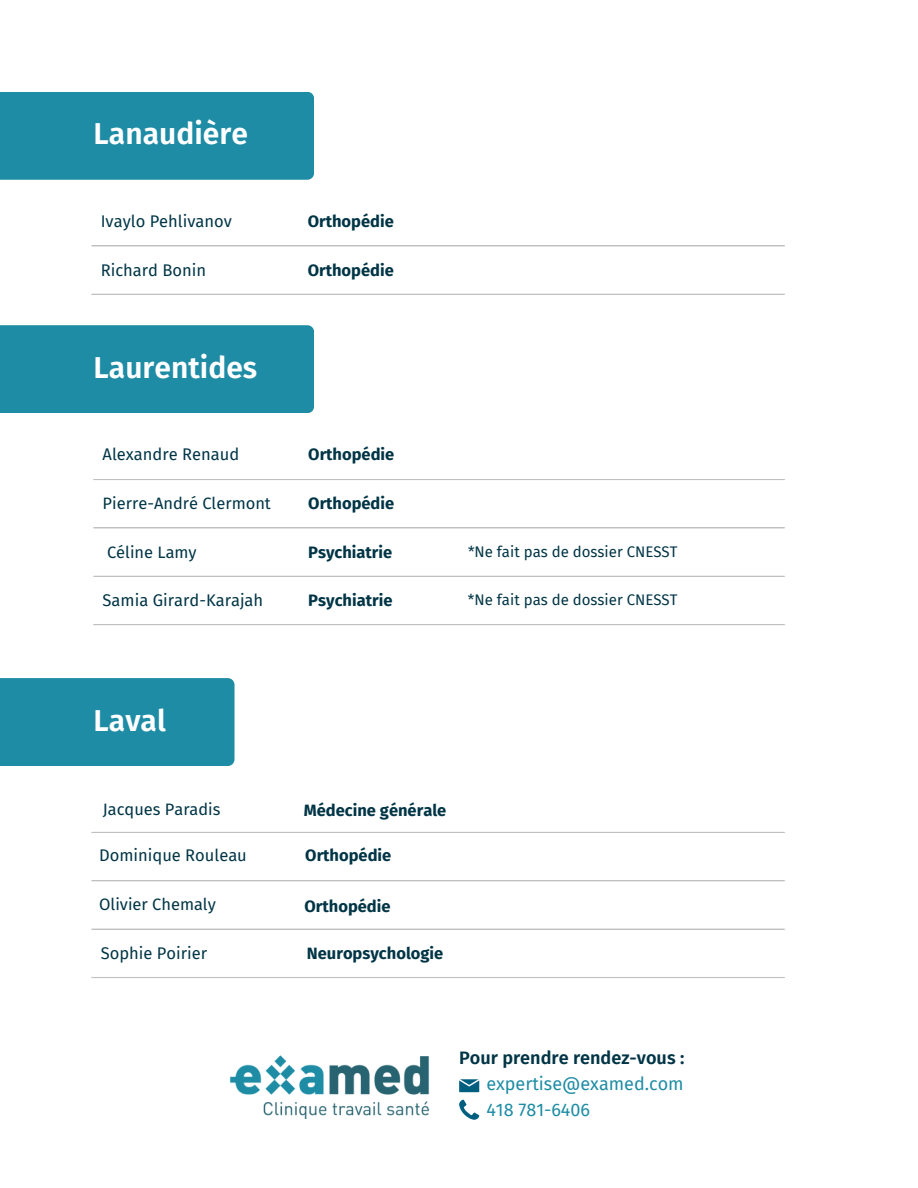
<style>
.page{position:relative;width:918px;height:1188px;background:#fff}
.page>*{position:absolute;margin:0;border:0;box-sizing:border-box;transform-origin:0 0}
.t1{font:600 30px "Fira Sans";color:#fff}
.t2{font:18px "Fira Sans";color:#1e8ca5}
.t3{font:600 18px "Fira Sans";color:#013546}
.t4{font:16.5px "Fira Sans";color:#013546}
.t5{font:700 16.5px "Fira Sans";color:#013546}
.t6{font:15px "Fira Sans";color:#013546}
</style>
<div class="page">
<div style="left:0;top:92px;width:314px;height:88px;background:#1e8ca5"></div>
<hr style="left:92px;top:245px;width:693px;height:1px;background:#c1c0bf">
<hr style="left:92px;top:294px;width:693px;height:1px;background:#c1c0bf">
<div style="left:0;top:325px;width:314px;height:88px;background:#1e8ca5"></div>
<hr style="left:94px;top:479px;width:691px;height:1px;background:#c1c0bf">
<hr style="left:94px;top:527px;width:691px;height:1px;background:#c1c0bf">
<hr style="left:94px;top:576px;width:691px;height:1px;background:#c1c0bf">
<hr style="left:94px;top:624px;width:691px;height:1px;background:#c1c0bf">
<div style="left:0;top:678px;width:234px;height:88px;background:#1e8ca5"></div>
<hr style="left:92px;top:832px;width:693px;height:1px;background:#c1c0bf">
<hr style="left:92px;top:880px;width:693px;height:1px;background:#c1c0bf">
<hr style="left:92px;top:929px;width:693px;height:1px;background:#c1c0bf">
<hr style="left:92px;top:977px;width:693px;height:1px;background:#c1c0bf">
<svg style="left:459px;top:1079px;width:20px;height:13px"></svg>
<svg style="left:459px;top:1100px;width:20px;height:20px"></svg>
<img style="left:229px;top:1055px;width:200px;height:64px">
<p class="t1" style="left:94px;top:116px;width:156px">Lanaudière</p>
<h1 class="t4" style="left:101px;top:211px;width:133px">Ivaylo Pehlivanov</h1>
<p class="t5" style="left:308px;top:211px;width:88px">Orthopédie</p>
<p class="t4" style="left:101px;top:260px;width:107px">Richard Bonin</p>
<p class="t5" style="left:308px;top:260px;width:88px">Orthopédie</p>
<h1 class="t1" style="left:94px;top:350px;width:165px">Laurentides</h1>
<p class="t4" style="left:103px;top:445px;width:138px">Alexandre Renaud</p>
<p class="t5" style="left:308px;top:445px;width:88px">Orthopédie</p>
<p class="t4" style="left:103px;top:491px;width:170px">Pierre-André Clermont</p>
<p class="t5" style="left:308px;top:490px;width:87px">Orthopédie</p>
<p class="t4" style="left:107px;top:539px;width:91px">Céline Lamy</p>
<p class="t5" style="left:308px;top:538px;width:86px">Psychiatrie</p>
<p class="t6" style="left:468px;top:543px;width:211px">*Ne fait pas de dossier CNESST</p>
<p class="t4" style="left:103px;top:591px;width:162px">Samia Girard-Karajah</p>
<p class="t5" style="left:308px;top:591px;width:86px">Psychiatrie</p>
<p class="t6" style="left:468px;top:591px;width:211px">*Ne fait pas de dossier CNESST</p>
<h1 class="t1" style="left:94px;top:703px;width:74px">Laval</h1>
<p class="t4" style="left:103px;top:797px;width:119px">Jacques Paradis</p>
<p class="t5" style="left:304px;top:800px;width:144px">Médecine générale</p>
<p class="t4" style="left:99px;top:846px;width:149px">Dominique Rouleau</p>
<p class="t5" style="left:305px;top:846px;width:88px">Orthopédie</p>
<p class="t4" style="left:99px;top:892px;width:118px">Olivier Chemaly</p>
<p class="t5" style="left:304px;top:897px;width:88px">Orthopédie</p>
<p class="t4" style="left:101px;top:944px;width:108px">Sophie Poirier</p>
<p class="t5" style="left:307px;top:944px;width:138px">Neuropsychologie</p>
<h2 class="t3" style="left:459px;top:1048px;width:227px">Pour prendre rendez-vous :</h2>
<p class="t2" style="left:486px;top:1099px;width:105px">418 781-6406</p>
<p class="t2" style="left:486px;top:1073px;width:199px">expertise@examed.com</p>
</div>
